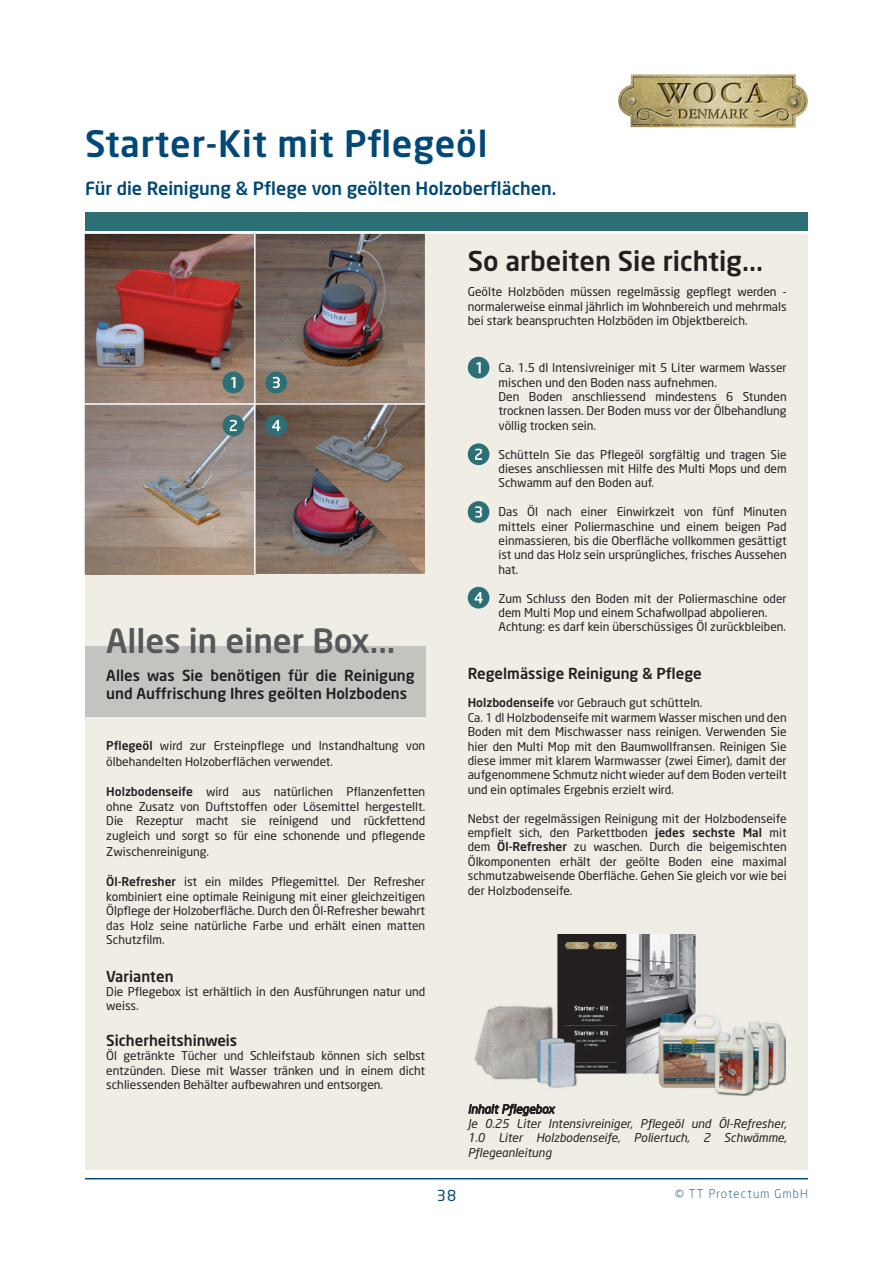
<style>
.page{position:relative;width:893px;height:1263px;background:#fff}
.page>*{position:absolute;margin:0;border:0;box-sizing:border-box;transform-origin:0 0}
.t1{font:500 36px "Neo Sans";letter-spacing:.02em;color:#004876}
.t2{font:500 33px "Neo Sans";color:#57585a}
.t3{font:500 27px "Neo Sans";color:#231f20}
.t4{font:500 18px "Neo Sans";color:#004876}
.t5{font:500 15px/18px "Neo Sans";color:#231f20}
.t6{font:15px "Neo Sans";color:#004876}
.t7{font:12px/14.4px "Neo Sans";color:#231f20;text-align:justify}
.t8{font:italic 12px/14.4px "Neo Sans";color:#231f20}
.t9{font:300 12px "Neo Sans";letter-spacing:.1em;color:#004876}
.s1{font-weight:500}
</style>
<div class="page">
<div style="left:85px;top:234px;width:723px;height:935px;background:#f0ede5"></div>
<img style="left:85px;top:234px;width:340px;height:340px">
<img style="left:85px;top:405px;width:1px;height:169px">
<hr style="left:85px;top:1178px;width:723px;height:1px;background:#004876">
<div style="left:85px;top:646px;width:340px;height:71px;background:#c3c4c0"></div>
<svg style="left:468px;top:1103px;width:88px;height:14px"></svg>
<div style="left:85px;top:213px;width:723px;height:18px;background:#2c7075"></div>
<div style="left:222px;top:372px;width:22px;height:21px;background:#2c7075;border-radius:50%"></div>
<svg style="left:231px;top:377px;width:4px;height:11px"></svg>
<div style="left:222px;top:415px;width:22px;height:21px;background:#2c7075;border-radius:50%"></div>
<svg style="left:230px;top:420px;width:7px;height:11px"></svg>
<div style="left:265px;top:372px;width:22px;height:21px;background:#2c7075;border-radius:50%"></div>
<svg style="left:273px;top:377px;width:7px;height:11px"></svg>
<div style="left:468px;top:357px;width:21px;height:21px;background:#2c7075;border-radius:50%"></div>
<svg style="left:476px;top:362px;width:5px;height:11px"></svg>
<div style="left:468px;top:443px;width:21px;height:22px;background:#2c7075;border-radius:50%"></div>
<svg style="left:475px;top:449px;width:7px;height:11px"></svg>
<div style="left:468px;top:501px;width:21px;height:22px;background:#2c7075;border-radius:50%"></div>
<svg style="left:475px;top:506px;width:7px;height:12px"></svg>
<div style="left:468px;top:587px;width:21px;height:21px;background:#2c7075;border-radius:50%"></div>
<svg style="left:474px;top:592px;width:9px;height:11px"></svg>
<img style="left:474px;top:935px;width:311px;height:160px">
<img style="left:256px;top:406px;width:167px;height:168px">
<hr style="left:254px;top:234px;width:2px;height:340px;background:#fff">
<hr style="left:85px;top:403px;width:340px;height:2px;background:#fff">
<div style="left:265px;top:415px;width:22px;height:21px;background:#2c7075;border-radius:50%"></div>
<svg style="left:272px;top:420px;width:8px;height:11px"></svg>
<img style="left:618px;top:74px;width:190px;height:54px">
<h1 class="t1" style="left:85px;top:121px;width:404px">Starter-Kit mit Pflegeöl</h1>
<h3 class="t4" style="left:85px;top:177px;width:473px">Für die Reinigung &amp; Pflege von geölten Holzoberflächen.</h3>
<h3 class="t3" style="left:468px;top:244px;width:297px">So arbeiten Sie richtig...</h3>
<p class="t7" style="left:468px;top:285px;width:320px">Geölte Holzböden müssen regelmässig gepflegt werden - normalerweise einmal jährlich im Wohnbereich und mehrmals bei stark beanspruchten Holzböden im Objektbereich.</p>
<h2 class="t2" style="left:106px;top:620px;width:291px">Alles in einer Box...</h2>
<p class="t5" style="left:106px;top:666px;width:310px">Alles was Sie benötigen für die Reinigung und Auffrischung Ihres geölten Holzbodens</p>
<p class="t7" style="left:106px;top:737px;width:320px;line-height:16.2px"><span class="s1">Pflegeöl</span> wird zur Ersteinpflege und Instandhaltung von ölbehandelten Holzoberflächen verwendet.</p>
<p class="t7" style="left:106px;top:784px;width:320px"><span class="s1">Holzbodenseife</span> wird aus natürlichen Pflanzenfetten ohne Zusatz von Duftstoffen oder Lösemittel hergestellt.<br>Die Rezeptur macht sie reinigend und rückfettend zugleich und sorgt so für eine schonende und pflegende</p>
<p class="t7" style="left:106px;top:844px;width:104px">Zwischenreinigung.</p>
<p class="t7" style="left:106px;top:874px;width:320px"><span class="s1">Öl-Refresher</span> ist ein mildes Pflegemittel. Der Refresher kombiniert eine optimale Reinigung mit einer gleichzeitigen Ölpflege der Holzoberfläche. Durch den Öl-Refresher bewahrt das Holz seine natürliche Farbe und erhält einen matten Schutzfilm.</p>
<p class="t5" style="left:106px;top:967px;width:69px">Varianten</p>
<p class="t7" style="left:106px;top:984px;width:320px">Die Pflegebox ist erhältlich in den Ausführungen natur und weiss.</p>
<p class="t5" style="left:106px;top:1031px;width:132px">Sicherheitshinweis</p>
<p class="t7" style="left:106px;top:1048px;width:320px">Öl getränkte Tücher und Schleifstaub können sich selbst entzünden. Diese mit Wasser tränken und in einem dicht schliessenden Behälter aufbewahren und entsorgen.</p>
<p class="t7" style="left:499px;top:360px;width:290px;text-align:left">Ca. 1.5 dl Intensivreiniger mit 5 Liter warmem Wasser mischen und den Boden nass aufnehmen.<br>Den Boden anschliessend mindestens 6 Stunden trocknen lassen. Der Boden muss vor der Ölbehandlung völlig trocken sein.</p>
<p class="t7" style="left:499px;top:447px;width:290px">Schütteln Sie das Pflegeöl sorgfältig und tragen Sie dieses anschliessen mit Hilfe des Multi Mops und dem Schwamm auf den Boden auf.</p>
<p class="t7" style="left:499px;top:504px;width:290px">Das Öl nach einer Einwirkzeit von fünf Minuten mittels einer Poliermaschine und einem beigen Pad einmassieren, bis die Oberfläche vollkommen gesättigt ist und das Holz sein ursprüngliches, frisches Aussehen hat.</p>
<p class="t7" style="left:499px;top:591px;width:290px;text-align:left">Zum Schluss den Boden mit der Poliermaschine oder dem Multi Mop und einem Schafwollpad abpolieren.<br>Achtung: es darf kein überschüssiges Öl zurückbleiben.</p>
<p class="t5" style="left:468px;top:664px;width:236px">Regelmässige Reinigung &amp; Pflege</p>
<p class="t7" style="left:468px;top:695px;width:320px;text-align:left"><span class="s1">Holzbodenseife</span> vor Gebrauch gut schütteln.<br>Ca. 1 dl Holzbodenseife mit warmem Wasser mischen und den Boden mit dem Mischwasser nass reinigen. Verwenden Sie hier den Multi Mop mit den Baumwollfransen. Reinigen Sie diese immer mit klarem Warmwasser (zwei Eimer), damit der aufgenommene Schmutz nicht wieder auf dem Boden verteilt und ein optimales Ergebnis erzielt wird.</p>
<p class="t7" style="left:468px;top:811px;width:320px">Nebst der regelmässigen Reinigung mit der Holzbodenseife empfielt sich, den Parkettboden <span class="s1">jedes sechste Mal</span> mit dem <span class="s1">Öl-Refresher</span> zu waschen. Durch die beigemischten Ölkomponenten erhält der geölte Boden eine maximal schmutzabweisende Oberfläche. Gehen Sie gleich vor wie bei der Holzbodenseife.</p>
<p class="t8" style="left:468px;top:1102px;width:320px">Inhalt Pflegebox<br>Je 0.25 Liter Intensivreiniger, Pflegeöl und Öl-Refresher, 1.0 Liter Holzbodenseife, Poliertuch, 2 Schwämme, Pflegeanleitung</p>
<p class="t6" style="left:437px;top:1186px;width:21px">38</p>
<p class="t9" style="left:675px;top:1186px;width:134px">© TT Protectum GmbH</p>
</div>
